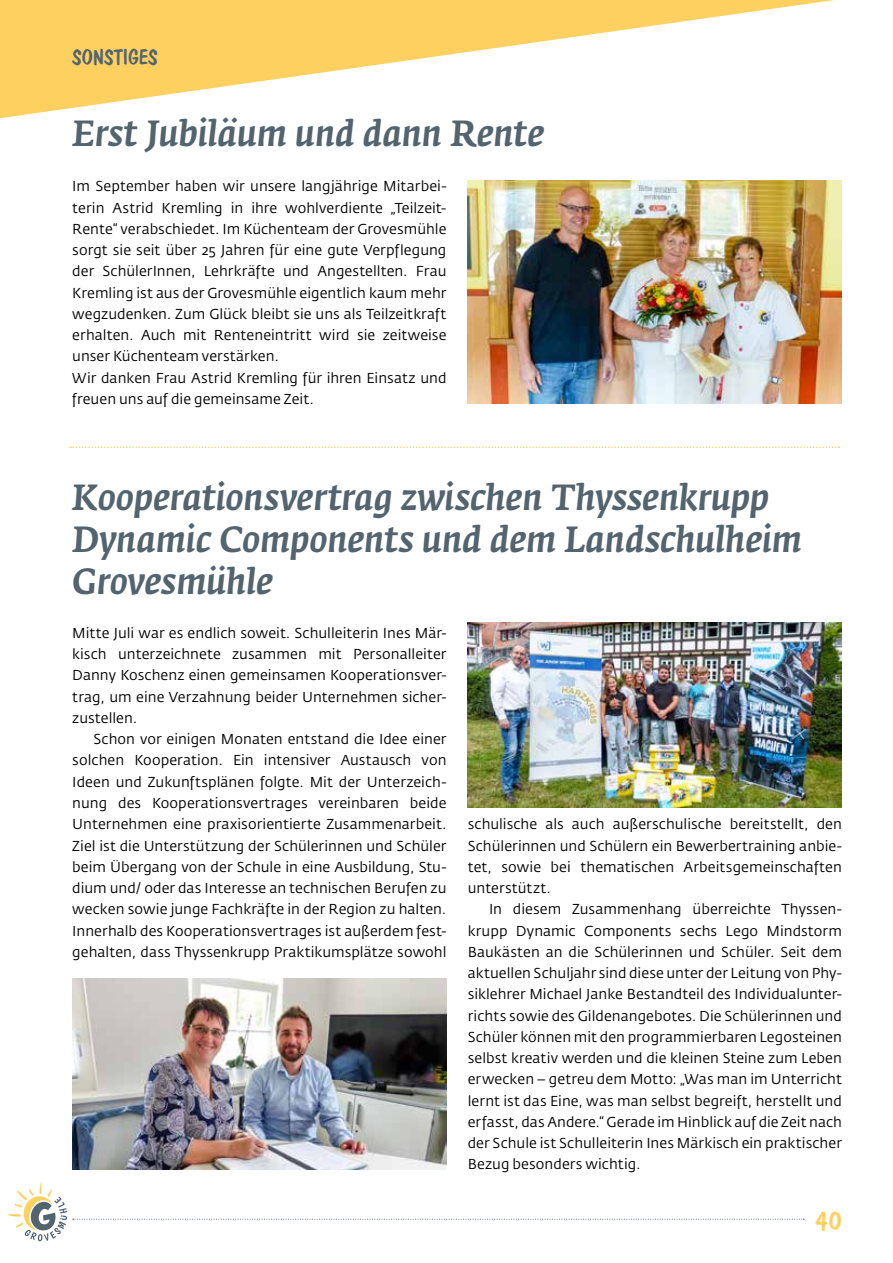
<style>
.page{position:relative;width:893px;height:1263px;background:#fff}
.page>*{position:absolute;margin:0;border:0;box-sizing:border-box;transform-origin:0 0}
.t1{font:italic 500 36px/42px "Fedra Serif A";letter-spacing:-.005em;color:#53646f}
.t2{font:27px "Dom Casual D";color:#fed060}
.t3{font:21px "Dom Casual D";color:#53646f}
.t4{font:14.25px/21.3px "Fedra Sans Std";letter-spacing:.005em;color:#000;text-align:justify}
</style>
<div class="page">
<svg style="left:0;top:0;width:834px;height:118px;fill:#fed165"></svg>
<svg style="left:73px;top:1219px;width:731px;height:1px"></svg>
<svg style="left:9px;top:1182px;width:58px;height:59px"></svg>
<img style="left:468px;top:181px;width:374px;height:223px">
<img style="left:468px;top:623px;width:374px;height:185px">
<img style="left:72px;top:978px;width:374px;height:191px">
<svg style="left:70px;top:446px;width:769px;height:2px"></svg>
<h3 class="t3" style="left:72px;top:45px;width:87px">SONSTIGES</h3>
<h1 class="t1" style="left:72px;top:113px;width:474px">Erst Jubiläum und dann Rente</h1>
<p class="t4" style="left:72px;top:176px;width:376px;text-align:left">Im September haben wir unsere langjährige Mitarbei&shy;terin Astrid Kremling in ihre wohlverdiente „Teilzeit-Rente“ verabschiedet. Im Küchenteam der Grovesmühle sorgt sie seit über 25 Jahren für eine gute Verpflegung der SchülerInnen, Lehrkräfte und Angestellten. Frau Kremling ist aus der Grovesmühle eigentlich kaum mehr wegzudenken. Zum Glück bleibt sie uns als Teilzeitkraft erhalten. Auch mit Renteneintritt wird sie zeitweise unser Küchenteam verstärken.<br>Wir danken Frau Astrid Kremling für ihren Einsatz und freuen uns auf die gemeinsame Zeit.</p>
<h1 class="t1" style="left:72px;top:477px;width:731px">Kooperationsvertrag zwischen Thyssenkrupp<br>Dynamic Components und dem Landschulheim<br>Grovesmühle</h1>
<p class="t4" style="left:72px;top:622px;width:376px">Mitte Juli war es endlich soweit. Schulleiterin Ines Mär&shy;kisch unterzeichnete zusammen mit Personalleiter Danny Koschenz einen gemeinsamen Kooperationsver&shy;trag, um eine Verzahnung beider Unternehmen sicher&shy;zustellen.</p>
<p class="t4" style="left:72px;top:728px;width:376px;text-indent:21px">Schon vor einigen Monaten entstand die Idee einer solchen Kooperation. Ein intensiver Austausch von Ideen und Zukunftsplänen folgte. Mit der Unterzeich&shy;nung des Kooperationsvertrages vereinbaren beide Unternehmen eine praxisorientierte Zusammenarbeit.<br>Ziel ist die Unterstützung der Schülerinnen und Schüler beim Übergang von der Schule in eine Ausbildung, Stu&shy;dium und/ oder das Interesse an technischen Berufen zu wecken sowie junge Fachkräfte in der Region zu halten.<br>Innerhalb des Kooperationsvertrages ist außerdem fest&shy;gehalten, dass Thyssenkrupp Praktikumsplätze sowohl</p>
<p class="t4" style="left:468px;top:814px;width:376px">schulische als auch außerschulische bereitstellt, den Schülerinnen und Schülern ein Bewerbertraining anbie&shy;tet, sowie bei thematischen Arbeitsgemeinschaften unterstützt.</p>
<p class="t4" style="left:468px;top:899px;width:376px;text-indent:21px">In diesem Zusammenhang überreichte Thyssen&shy;krupp Dynamic Components sechs Lego Mindstorm Baukästen an die Schülerinnen und Schüler. Seit dem aktuellen Schuljahr sind diese unter der Leitung von Phy&shy;siklehrer Michael Janke Bestandteil des Individualunter&shy;richts sowie des Gildenangebotes. Die Schülerinnen und Schüler können mit den programmierbaren Legosteinen selbst kreativ werden und die kleinen Steine zum Leben erwecken – getreu dem Motto: „Was man im Unterricht lernt ist das Eine, was man selbst begreift, herstellt und erfasst, das Andere.“ Gerade im Hinblick auf die Zeit nach der Schule ist Schulleiterin Ines Märkisch ein praktischer Bezug besonders wichtig.</p>
<h2 class="t2" style="left:815px;top:1204px;width:28px">40</h2>
</div>
